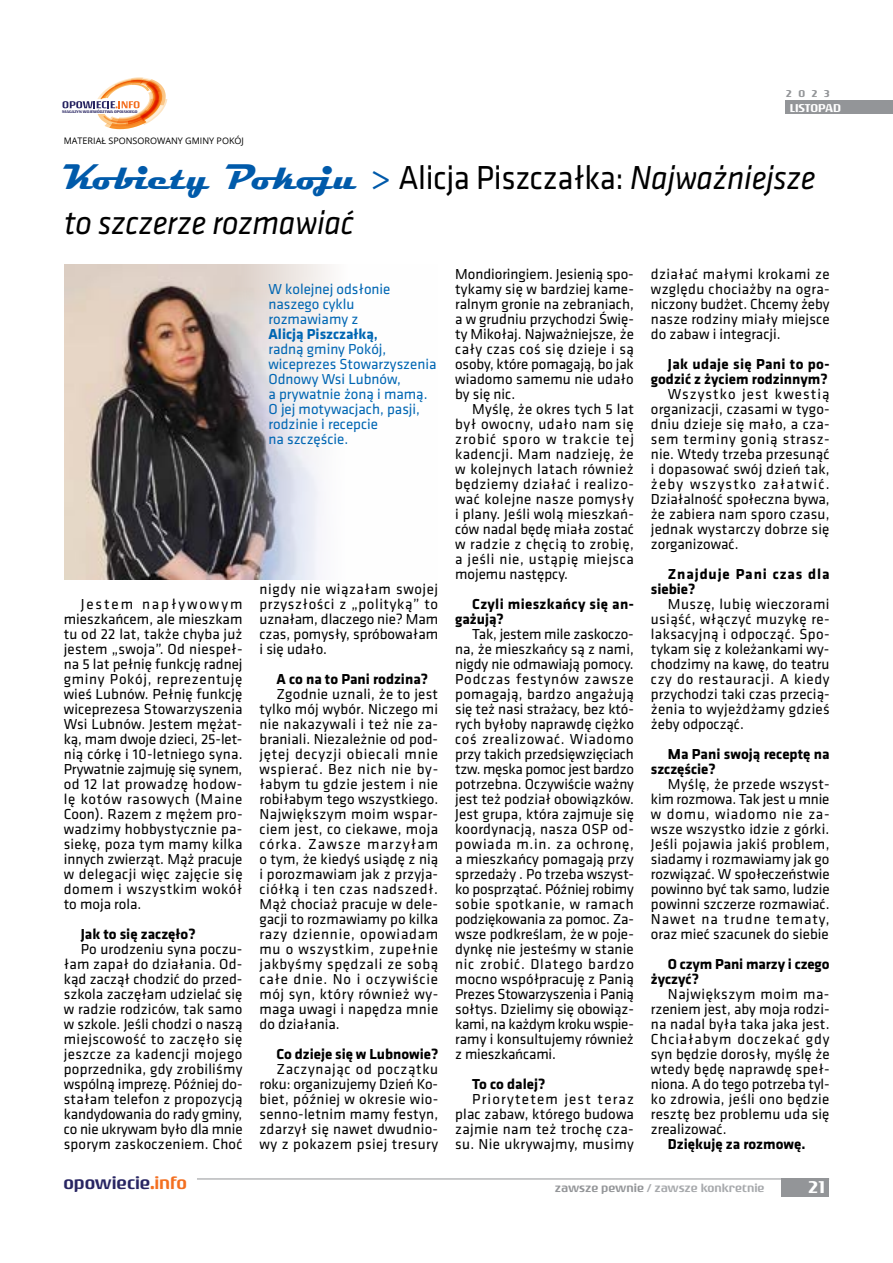
<style>
.page{position:relative;width:893px;height:1263px;background:#fff}
.page>*{position:absolute;margin:0;border:0;box-sizing:border-box;transform-origin:0 0}
.t1{font:italic 34.5px/45px "Klavika CH";letter-spacing:-.01em;color:#000;scale:.94 1}
.t2{font:500 18px "Rogue Sans Ext";color:#282562}
.t3{font:500 18px "Rogue Sans Ext";color:#fff}
.t4{font:15px/15px "Klavika CH";letter-spacing:.01em;color:#000;text-align:justify}
.t5{font:700 15px/15px "Klavika CH";color:#000}
.t6{font:15px/15px "Klavika CH";color:#0066b3}
.t7{font:700 15px/15px "Klavika CH";letter-spacing:.02em;color:#000}
.t8{font:700 15px/15px "Klavika CH";letter-spacing:.06em;color:#000}
.t9{font:500 12px "Rogue Sans Ext";color:#a7a9ac}
.t10{font:500 12px "Rogue Sans Ext";color:#fff}
.t11{font:500 10.5px "Rogue Sans Ext";color:#939598}
.t12{font:9px "Open Sans";color:#000}
.t13{font:500 4.05px "Rogue Sans Ext";color:#282562;scale:1.04 1}
.s1{font-family:"Magneto";font-weight:700;font-style:normal;font-size:36px;color:#005aaa}
.s2{font-style:normal;font-size:36px;color:#005aaa}
.s3{font-style:normal}
.s4{color:#f36f20}
.s5{font-weight:700}
.s6{font-weight:500}
.s7{color:#939598}
</style>
<div class="page">
<div style="left:785px;top:101px;width:108px;height:13px;background:#939598"></div>
<div style="left:782px;top:1178px;width:47px;height:18px;background:#939598"></div>
<hr style="left:197px;top:1178px;width:632px;height:1px;background:#939598">
<svg style="left:63px;top:77px;width:104px;height:52px"></svg>
<img style="left:64px;top:264px;width:267px;height:315px">
<p class="t13" style="left:62px;top:109px;width:74px">MAGAZYN WOJEWÓDZTWA OPOLSKIEGO</p>
<p class="t11" style="left:786px;top:87px;width:45px">2023</p>
<p class="t10" style="left:790px;top:101px;width:53px">LISTOPAD</p>
<p class="t12" style="left:64px;top:135px;width:182px">MATERIAŁ SPONSOROWANY GMINY POKÓJ</p>
<h1 class="t1" style="left:64px;top:154px;width:801px"><span class="s1">Kobiety Pokoju</span> <span class="s2">&gt;</span> <span class="s3">Alicja Piszczałka:</span> Najważniejsze to szczerze rozmawiać</h1>
<p class="t4" style="left:64px;top:596px;width:180px;text-indent:17px">Jestem napływowym mieszkańcem, ale mieszkam tu od 22 lat, także chyba już jestem „swoja”. Od niespeł&shy;na 5 lat pełnię funkcję radnej gminy Pokój, reprezentuję wieś Lubnów. Pełnię funkcję wiceprezesa Stowarzyszenia Wsi Lubnów. Jestem mężat&shy;ką, mam dwoje dzieci, 25-let&shy;nią córkę i 10-letniego syna.<br>Prywatnie zajmuję się synem, od 12 lat prowadzę hodow&shy;lę kotów rasowych (Maine Coon). Razem z mężem pro&shy;wadzimy hobbystycznie pa&shy;siekę, poza tym mamy kilka innych zwierząt. Mąż pracuje w delegacji więc zajęcie się domem i wszystkim wokół to moja rola.</p>
<p class="t5" style="left:81px;top:926px;width:116px">Jak to się zaczęło?</p>
<p class="t4" style="left:64px;top:941px;width:180px;text-indent:17px">Po urodzeniu syna poczu&shy;łam zapał do działania. Od&shy;kąd zaczął chodzić do przed&shy;szkola zaczęłam udzielać się w radzie rodziców, tak samo w szkole. Jeśli chodzi o naszą miejscowość to zaczęło się jeszcze za kadencji mojego poprzednika, gdy zrobiliśmy wspólną imprezę. Później do&shy;stałam telefon z propozycją kandydowania do rady gminy, co nie ukrywam było dla mnie sporym zaskoczeniem. Choć</p>
<p class="t2" style="left:63px;top:1172px;width:125px">opowiecie<span class="s4">.info</span></p>
<p class="t6" style="left:268px;top:281px;width:169px">W kolejnej odsłonie naszego cyklu rozmawiamy z<br><span class="s5">Alicją Piszczałką</span><span class="s6">,<br></span>radną gminy Pokój, wiceprezes Stowarzyszenia<br>Odnowy Wsi Lubnów,<br>a prywatnie żoną i mamą.<br>O jej motywacjach, pasji, rodzinie i recepcie<br>na szczęście.</p>
<p class="t4" style="left:259px;top:581px;width:180px">nigdy nie wiązałam swojej przyszłości z „polityką” to uznałam, dlaczego nie? Mam czas, pomysły, spróbowałam i się udało.</p>
<p class="t5" style="left:276px;top:671px;width:153px">A co na to Pani rodzina?</p>
<p class="t4" style="left:259px;top:686px;width:180px;text-indent:17px">Zgodnie uznali, że to jest tylko mój wybór. Niczego mi nie nakazywali i też nie za&shy;braniali. Niezależnie od pod&shy;jętej decyzji obiecali mnie wspierać. Bez nich nie by&shy;łabym tu gdzie jestem i nie robiłabym tego wszystkiego.<br>Największym moim wspar&shy;ciem jest, co ciekawe, moja córka. Zawsze marzyłam o tym, że kiedyś usiądę z nią i porozmawiam jak z przyja&shy;ciółką i ten czas nadszedł.<br>Mąż chociaż pracuje w dele&shy;gacji to rozmawiamy po kilka razy dziennie, opowiadam mu o wszystkim, zupełnie jakbyśmy spędzali ze sobą całe dnie. No i oczywiście mój syn, który również wy&shy;maga uwagi i napędza mnie do działania.</p>
<p class="t5" style="left:276px;top:1046px;width:163px">Co dzieje się w Lubnowie?</p>
<p class="t4" style="left:259px;top:1061px;width:180px;text-indent:17px">Zaczynając od początku roku: organizujemy Dzień Ko&shy;biet, później w okresie wio&shy;senno-letnim mamy festyn, zdarzył się nawet dwudnio&shy;wy z pokazem psiej tresury</p>
<p class="t4" style="left:455px;top:266px;width:180px">Mondioringiem. Jesienią spo&shy;tykamy się w bardziej kame&shy;ralnym gronie na zebraniach, a w grudniu przychodzi Świę&shy;ty Mikołaj. Najważniejsze, że cały czas coś się dzieje i są osoby, które pomagają, bo jak wiadomo samemu nie udało by się nic.</p>
<p class="t4" style="left:455px;top:401px;width:180px;text-indent:17px">Myślę, że okres tych 5 lat był owocny, udało nam się zrobić sporo w trakcie tej kadencji. Mam nadzieję, że w kolejnych latach również będziemy działać i realizo&shy;wać kolejne nasze pomysły i plany. Jeśli wolą mieszkań&shy;ców nadal będę miała zostać w radzie z chęcią to zrobię, a jeśli nie, ustąpię miejsca mojemu następcy.</p>
<p class="t7" style="left:455px;top:596px;width:180px;text-indent:17px">Czyli mieszkańcy się an&shy;gażują?</p>
<p class="t4" style="left:455px;top:626px;width:180px;text-indent:17px">Tak, jestem mile zaskoczo&shy;na, że mieszkańcy są z nami, nigdy nie odmawiają pomocy.<br>Podczas festynów zawsze pomagają, bardzo angażują się też nasi strażacy, bez któ&shy;rych byłoby naprawdę ciężko coś zrealizować. Wiadomo przy takich przedsięwzięciach tzw. męska pomoc jest bardzo potrzebna. Oczywiście ważny jest też podział obowiązków.<br>Jest grupa, która zajmuje się koordynacją, nasza OSP od&shy;powiada m.in. za ochronę, a mieszkańcy pomagają przy sprzedaży . Po trzeba wszyst&shy;ko posprzątać. Później robimy sobie spotkanie, w ramach podziękowania za pomoc. Za&shy;wsze podkreślam, że w poje&shy;dynkę nie jesteśmy w stanie nic zrobić. Dlatego bardzo mocno współpracuję z Panią Prezes Stowarzyszenia i Panią sołtys. Dzielimy się obowiąz&shy;kami, na każdym kroku wspie&shy;ramy i konsultujemy również z mieszkańcami.</p>
<p class="t5" style="left:472px;top:1076px;width:75px">To co dalej?</p>
<p class="t4" style="left:455px;top:1091px;width:180px;text-indent:17px">Priorytetem jest teraz plac zabaw, którego budowa zajmie nam też trochę cza&shy;su. Nie ukrywajmy, musimy</p>
<p class="t4" style="left:651px;top:266px;width:180px">działać małymi krokami ze względu chociażby na ogra&shy;niczony budżet. Chcemy żeby nasze rodziny miały miejsce do zabaw i integracji.</p>
<p class="t5" style="left:651px;top:356px;width:180px;text-align:right">Jak udaje się Pani to po&shy;godzić z życiem rodzinnym?</p>
<p class="t4" style="left:651px;top:386px;width:180px;text-indent:17px">Wszystko jest kwestią organizacji, czasami w tygo&shy;dniu dzieje się mało, a cza&shy;sem terminy gonią strasz&shy;nie. Wtedy trzeba przesunąć i dopasować swój dzień tak, żeby wszystko załatwić.<br>Działalność społeczna bywa, że zabiera nam sporo czasu, jednak wystarczy dobrze się zorganizować.</p>
<p class="t8" style="left:651px;top:566px;width:180px;text-indent:17px">Znajduje Pani czas dla siebie?</p>
<p class="t4" style="left:651px;top:596px;width:180px;text-indent:17px">Muszę, lubię wieczorami usiąść, włączyć muzykę re&shy;laksacyjną i odpocząć. Spo&shy;tykam się z koleżankami wy&shy;chodzimy na kawę, do teatru czy do restauracji. A kiedy przychodzi taki czas przecią&shy;żenia to wyjeżdżamy gdzieś żeby odpocząć.</p>
<p class="t5" style="left:651px;top:746px;width:180px;text-indent:17px">Ma Pani swoją receptę na szczęście?</p>
<p class="t4" style="left:651px;top:776px;width:180px;text-indent:17px">Myślę, że przede wszyst&shy;kim rozmowa. Tak jest u mnie w domu, wiadomo nie za&shy;wsze wszystko idzie z górki.<br>Jeśli pojawia jakiś problem, siadamy i rozmawiamy jak go rozwiązać. W społeczeństwie powinno być tak samo, ludzie powinni szczerze rozmawiać.<br>Nawet na trudne tematy, oraz mieć szacunek do siebie</p>
<p class="t5" style="left:651px;top:956px;width:180px;text-indent:17px">O czym Pani marzy i czego życzyć?</p>
<p class="t4" style="left:651px;top:986px;width:180px;text-indent:17px">Największym moim ma&shy;rzeniem jest, aby moja rodzi&shy;na nadal była taka jaka jest.<br>Chciałabym doczekać gdy syn będzie dorosły, myślę że wtedy będę naprawdę speł&shy;niona. A do tego potrzeba tyl&shy;ko zdrowia, jeśli ono będzie resztę bez problemu uda się zrealizować.</p>
<p class="t5" style="left:668px;top:1136px;width:139px">Dziękuję za rozmowę.</p>
<p class="t9" style="left:555px;top:1181px;width:211px"><span class="s7">zawsze pewnie</span> / zawsze konkretnie</p>
<p class="t3" style="left:809px;top:1176px;width:18px">21</p>
</div>
